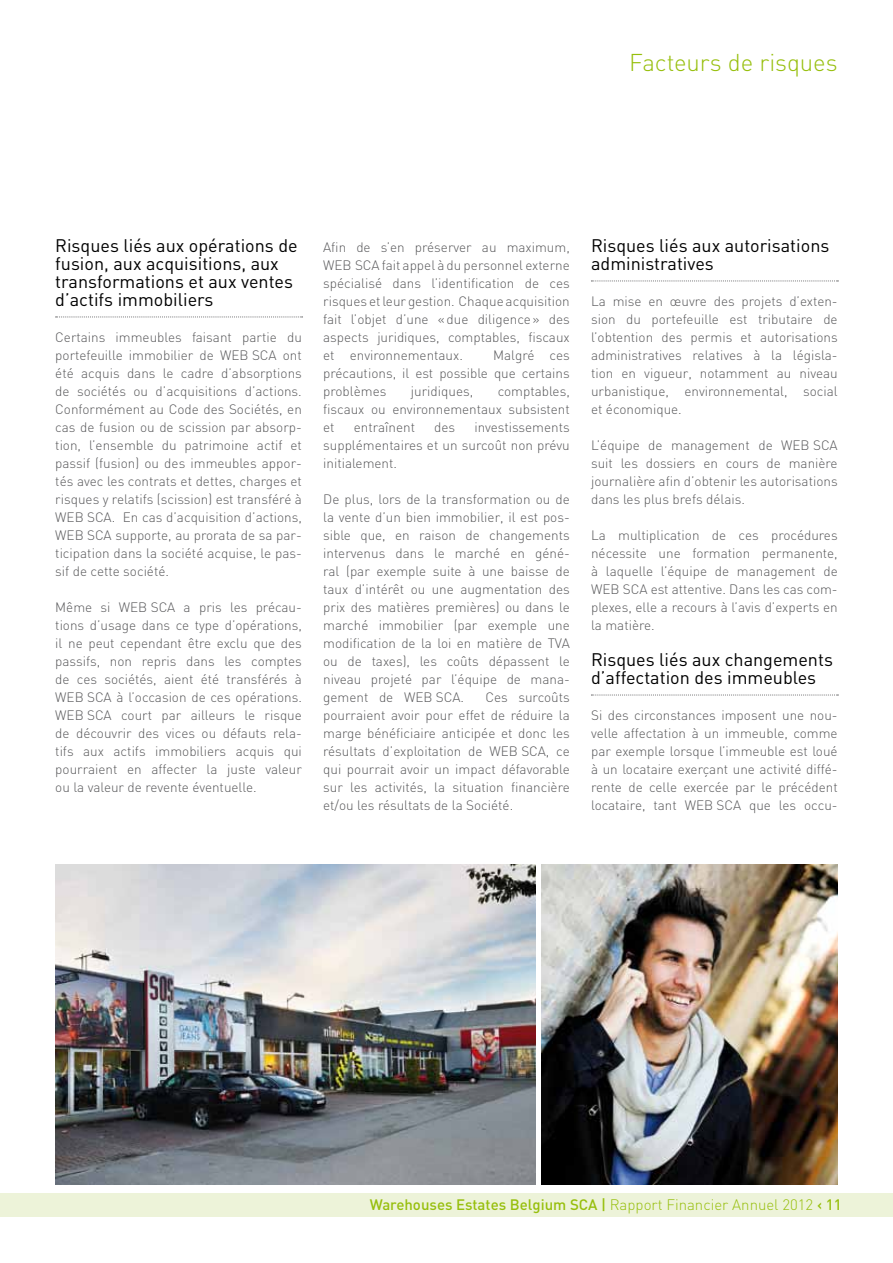
<style>
.page{position:relative;width:893px;height:1263px;background:#fff}
.page>*{position:absolute;margin:0;border:0;box-sizing:border-box;transform-origin:0 0}
.t1{font:300 24px "DIN";letter-spacing:-.005em;color:#97bf0d}
.t2{font:18px/18px "DIN";color:#000}
.t3{font:500 15px "DIN";color:#97bf0d}
.t4{font:300 13.5px/18px "DIN";color:#58585a;text-align:justify}
.s1{font-weight:300}
</style>
<div class="page">
<svg style="left:56px;top:317px;width:247px;height:1px"></svg>
<svg style="left:591px;top:281px;width:247px;height:1px"></svg>
<svg style="left:591px;top:695px;width:247px;height:1px"></svg>
<img style="left:55px;top:864px;width:480px;height:320px">
<img style="left:541px;top:864px;width:297px;height:320px">
<div style="left:0;top:1193px;width:893px;height:23px;background:#edf3d9"></div>
<h1 class="t1" style="left:629px;top:48px;width:210px">Facteurs de risques</h1>
<h2 class="t2" style="left:55px;top:236px;width:244px">Risques liés aux opérations de fusion, aux acquisitions, aux transformations et aux ventes d’actifs immobiliers</h2>
<p class="t4" style="left:55px;top:328px;width:248px">Certains immeubles faisant partie du portefeuille immobilier de WEB SCA ont été acquis dans le cadre d’absorptions de sociétés ou d’acquisitions d’actions.<br>Conformément au Code des Sociétés, en cas de fusion ou de scission par absorp&shy;tion, l’ensemble du patrimoine actif et passif (fusion) ou des immeubles appor&shy;tés avec les contrats et dettes, charges et risques y relatifs (scission) est transféré à WEB SCA. En cas d’acquisition d’actions, WEB SCA supporte, au prorata de sa par&shy;ticipation dans la société acquise, le pas&shy;sif de cette société.</p>
<p class="t4" style="left:55px;top:598px;width:248px">Même si WEB SCA a pris les précau&shy;tions d’usage dans ce type d’opérations, il ne peut cependant être exclu que des passifs, non repris dans les comptes de ces sociétés, aient été transférés à WEB SCA à l’occasion de ces opérations.<br>WEB SCA court par ailleurs le risque de découvrir des vices ou défauts rela&shy;tifs aux actifs immobiliers acquis qui pourraient en affecter la juste valeur ou la valeur de revente éventuelle.</p>
<p class="t4" style="left:323px;top:238px;width:248px">Afin de s’en préserver au maximum, WEB SCA fait appel à du personnel externe spécialisé dans l’identification de ces risques et leur gestion. Chaque acquisition fait l’objet d’une «due diligence» des aspects juridiques, comptables, fiscaux et environnementaux.</p>
<p class="t4" style="left:323px;top:346px;width:248px;text-indent:170px">Malgré ces précautions, il est possible que certains problèmes</p>
<p class="t4" style="left:323px;top:382px;width:248px;text-indent:175px">comptables, fiscaux ou environnementaux subsistent et</p>
<p class="t4" style="left:411px;top:382px;width:64px">juridiques,</p>
<p class="t4" style="left:354px;top:418px;width:63px">entraînent</p>
<p class="t4" style="left:434px;top:418px;width:23px">des</p>
<p class="t4" style="left:323px;top:418px;width:248px;text-indent:151px">investissements supplémentaires et un surcoût non prévu initialement.</p>
<p class="t4" style="left:323px;top:490px;width:248px">De plus, lors de la transformation ou de la vente d’un bien immobilier, il est pos&shy;sible que, en raison de changements intervenus dans le marché en géné&shy;ral (par exemple suite à une baisse de taux d’intérêt ou une augmentation des prix des matières premières) ou dans le marché immobilier (par exemple une modification de la loi en matière de TVA ou de taxes), les coûts dépassent le niveau projeté par l’équipe de mana&shy;gement de WEB SCA.</p>
<p class="t4" style="left:323px;top:688px;width:248px;text-indent:162px">Ces surcoûts pourraient avoir pour effet de réduire la marge bénéficiaire anticipée et donc les résultats d’exploitation de WEB SCA, ce qui pourrait avoir un impact défavorable sur les activités, la situation financière et/ou les résultats de la Société.</p>
<h2 class="t2" style="left:591px;top:236px;width:240px">Risques liés aux autorisations administratives</h2>
<p class="t4" style="left:591px;top:292px;width:248px">La mise en œuvre des projets d’exten&shy;sion du portefeuille est tributaire de l’obtention des permis et autorisations administratives relatives à la législa&shy;tion en vigueur, notamment au niveau urbanistique, environnemental, social et économique.</p>
<p class="t4" style="left:591px;top:436px;width:248px">L’équipe de management de WEB SCA suit les dossiers en cours de manière journalière afin d’obtenir les autorisations dans les plus brefs délais.</p>
<p class="t4" style="left:591px;top:526px;width:248px">La multiplication de ces procédures nécessite une formation permanente, à laquelle l’équipe de management de WEB SCA est attentive. Dans les cas com&shy;plexes, elle a recours à l’avis d’experts en la matière.</p>
<h2 class="t2" style="left:591px;top:650px;width:243px">Risques liés aux changements d’affectation des immeubles</h2>
<p class="t4" style="left:591px;top:706px;width:248px">Si des circonstances imposent une nou&shy;velle affectation à un immeuble, comme par exemple lorsque l’immeuble est loué à un locataire exerçant une activité diffé&shy;rente de celle exercée par le précédent locataire, tant WEB SCA que les occu-</p>
<p class="t3" style="left:370px;top:1195px;width:474px">Warehouses Estates Belgium SCA | <span class="s1">Rapport Financier Annuel 2012</span> ‹ 11</p>
</div>
